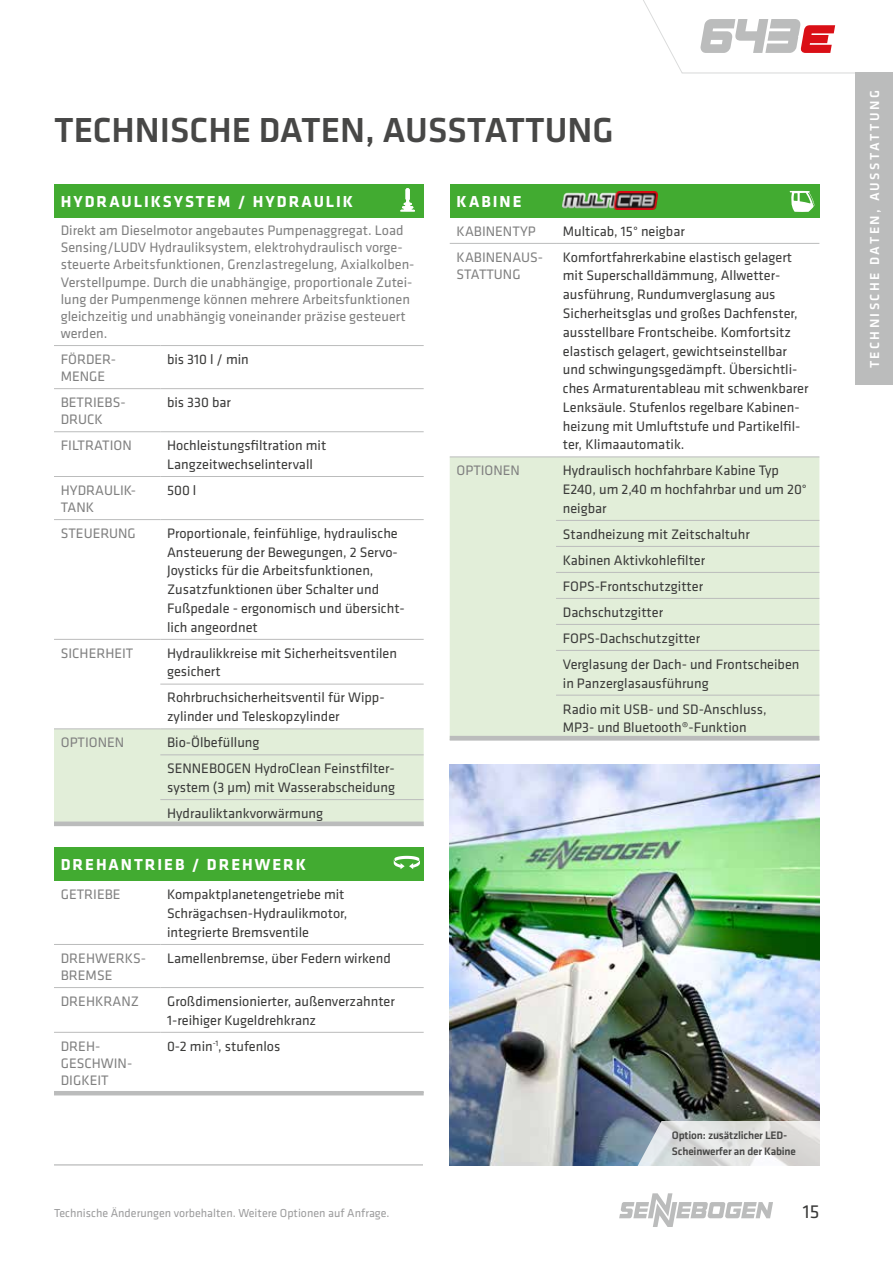
<style>
.page{position:relative;width:893px;height:1263px;background:#fff}
.page>*{position:absolute;margin:0;border:0;box-sizing:border-box;transform-origin:0 0}
.t1{font:500 36px "Klavika Basic";color:#474746}
.t2{font:19.5px "Klavika Basic";color:#3a3a39}
.t3{font:700 16.5px "Klavika Basic";letter-spacing:.12em;color:#fff}
.t4{font:14.25px/18.8px "Klavika Basic";color:#3a3a39}
.t5{font:14.25px/17.1px "Klavika Basic";color:#7f7f7f}
.t6{font:500 13.5px "Klavika Basic";letter-spacing:.18em;color:#fff}
.t7{font:12px "Klavika Basic";color:#9c9c9d}
.t8{font:500 11.25px/15.8px "Klavika Basic";letter-spacing:-.015em;color:#474746}
</style>
<div class="page">
<svg style="left:619px;top:1193px;width:154px;height:34px"></svg>
<hr style="left:54px;top:1164px;width:765px;height:1px;background:#c5c6c6">
<div style="left:423px;top:1158px;width:402px;height:18px;background:#fff"></div>
<img style="left:450px;top:764px;width:369px;height:401px">
<div style="left:855px;top:72px;width:38px;height:313px;background:#bbbcbc"></div>
<svg style="left:643px;top:0;width:212px;height:74px"></svg>
<svg style="left:632px;top:1121px;width:188px;height:45px;background:#d5d8d9"></svg>
<div style="left:54px;top:184px;width:370px;height:33px;background:#42ab31"></div>
<div style="left:54px;top:729px;width:370px;height:92px;background:#e2eed9"></div>
<hr style="left:54px;top:345px;width:106px;height:1px;background:#bbbcbc">
<hr style="left:160px;top:345px;width:264px;height:1px;background:#bbbcbc">
<hr style="left:54px;top:388px;width:106px;height:1px;background:#bbbcbc">
<hr style="left:160px;top:388px;width:264px;height:1px;background:#bbbcbc">
<hr style="left:54px;top:431px;width:106px;height:1px;background:#bbbcbc">
<hr style="left:160px;top:431px;width:264px;height:1px;background:#bbbcbc">
<hr style="left:54px;top:476px;width:106px;height:1px;background:#bbbcbc">
<hr style="left:160px;top:476px;width:264px;height:1px;background:#bbbcbc">
<hr style="left:54px;top:519px;width:106px;height:1px;background:#bbbcbc">
<hr style="left:160px;top:519px;width:264px;height:1px;background:#bbbcbc">
<hr style="left:54px;top:639px;width:106px;height:1px;background:#bbbcbc">
<hr style="left:160px;top:639px;width:264px;height:1px;background:#bbbcbc">
<hr style="left:160px;top:684px;width:264px;height:1px;background:#bbbcbc">
<hr style="left:54px;top:728px;width:106px;height:1px;background:#bbbcbc">
<hr style="left:160px;top:728px;width:264px;height:1px;background:#bbbcbc">
<hr style="left:160px;top:754px;width:264px;height:1px;background:#bbbcbc">
<hr style="left:160px;top:799px;width:264px;height:1px;background:#bbbcbc">
<hr style="left:54px;top:1091px;width:370px;height:4px;background:#bbbcbc">
<div style="left:54px;top:847px;width:370px;height:34px;background:#42ab31"></div>
<hr style="left:54px;top:944px;width:106px;height:1px;background:#bbbcbc">
<hr style="left:160px;top:944px;width:264px;height:1px;background:#bbbcbc">
<hr style="left:54px;top:987px;width:106px;height:1px;background:#bbbcbc">
<hr style="left:160px;top:987px;width:264px;height:1px;background:#bbbcbc">
<hr style="left:54px;top:1032px;width:106px;height:1px;background:#bbbcbc">
<hr style="left:160px;top:1032px;width:264px;height:1px;background:#bbbcbc">
<svg style="left:393px;top:855px;width:27px;height:14px"></svg>
<div style="left:54px;top:821px;width:370px;height:5px;background:#bbbcbc"></div>
<svg style="left:400px;top:188px;width:15px;height:24px"></svg>
<div style="left:450px;top:184px;width:369px;height:33px;background:#42ab31"></div>
<div style="left:450px;top:457px;width:369px;height:279px;background:#e2eed9"></div>
<hr style="left:450px;top:243px;width:106px;height:1px;background:#bbbcbc">
<hr style="left:556px;top:243px;width:263px;height:1px;background:#bbbcbc">
<hr style="left:450px;top:456px;width:106px;height:1px;background:#bbbcbc">
<hr style="left:556px;top:456px;width:263px;height:1px;background:#bbbcbc">
<hr style="left:556px;top:520px;width:263px;height:1px;background:#bbbcbc">
<hr style="left:556px;top:546px;width:263px;height:1px;background:#bbbcbc">
<hr style="left:556px;top:572px;width:263px;height:1px;background:#bbbcbc">
<hr style="left:556px;top:598px;width:263px;height:1px;background:#bbbcbc">
<hr style="left:556px;top:624px;width:263px;height:1px;background:#bbbcbc">
<hr style="left:556px;top:650px;width:263px;height:1px;background:#bbbcbc">
<hr style="left:556px;top:695px;width:263px;height:1px;background:#bbbcbc">
<svg style="left:789px;top:190px;width:26px;height:22px"></svg>
<hr style="left:450px;top:736px;width:369px;height:4px;background:#bbbcbc">
<img style="left:563px;top:192px;width:94px;height:17px">
<h1 class="t1" style="left:54px;top:105px;width:561px">TECHNISCHE DATEN, AUSSTATTUNG</h1>
<p class="t3" style="left:61px;top:189px;width:294px">HYDRAULIKSYSTEM / HYDRAULIK</p>
<p class="t5" style="left:61px;top:222px;width:355px">Direkt am Dieselmotor angebautes Pumpenaggregat. Load Sensing/LUDV Hydrauliksystem, elektrohydraulisch vorge&shy;steuerte Arbeitsfunktionen, Grenzlastregelung, Axialkolben-Verstellpumpe. Durch die unabhängige, proportionale Zutei&shy;lung der Pumpenmenge können mehrere Arbeitsfunktionen gleichzeitig und unabhängig voneinander präzise gesteuert werden.</p>
<p class="t5" style="left:61px;top:350px;width:57px">FÖRDER-<br>MENGE</p>
<p class="t4" style="left:167px;top:349px;width:83px">bis 310 l / min</p>
<p class="t5" style="left:61px;top:393px;width:66px">BETRIEBS-<br>DRUCK</p>
<p class="t4" style="left:167px;top:392px;width:65px">bis 330 bar</p>
<p class="t5" style="left:61px;top:436px;width:72px">FILTRATION</p>
<p class="t4" style="left:167px;top:435px;width:161px">Hochleistungsfiltration mit<br>Langzeitwechselintervall</p>
<p class="t5" style="left:61px;top:481px;width:77px">HYDRAULIK-<br>TANK</p>
<p class="t4" style="left:167px;top:480px;width:31px">500 l</p>
<p class="t5" style="left:61px;top:524px;width:77px">STEUERUNG</p>
<p class="t4" style="left:167px;top:523px;width:239px">Proportionale, feinfühlige, hydraulische Ansteuerung der Bewegungen, 2 Servo-Joysticks für die Arbeitsfunktionen, Zusatzfunktionen über Schalter und Fußpedale - ergonomisch und übersicht&shy;lich angeordnet</p>
<p class="t5" style="left:61px;top:644px;width:74px">SICHERHEIT</p>
<p class="t4" style="left:167px;top:643px;width:231px">Hydraulikkreise mit Sicherheitsventilen gesichert</p>
<p class="t4" style="left:167px;top:688px;width:219px">Rohrbruchsicherheitsventil für Wipp&shy;zylinder und Teleskopzylinder</p>
<p class="t5" style="left:61px;top:733px;width:65px">OPTIONEN</p>
<p class="t4" style="left:167px;top:729px;width:229px;line-height:26px">Bio-Ölbefüllung<br>SENNEBOGEN HydroClean Feinstfilter-</p>
<p class="t4" style="left:167px;top:774px;width:229px;line-height:26px">system (3 µm) mit Wasserabscheidung<br>Hydrauliktankvorwärmung</p>
<p class="t3" style="left:61px;top:853px;width:247px">DREHANTRIEB / DREHWERK</p>
<p class="t5" style="left:61px;top:885px;width:61px">GETRIEBE</p>
<p class="t4" style="left:167px;top:885px;width:182px">Kompaktplanetengetriebe mit<br>Schrägachsen-Hydraulikmotor, integrierte Bremsventile</p>
<p class="t5" style="left:61px;top:949px;width:87px">DREHWERKS-<br>BREMSE</p>
<p class="t4" style="left:167px;top:948px;width:225px">Lamellenbremse, über Federn wirkend</p>
<p class="t5" style="left:61px;top:992px;width:80px">DREHKRANZ</p>
<p class="t4" style="left:167px;top:991px;width:229px">Großdimensionierter, außenverzahnter<br>1-reihiger Kugeldrehkranz</p>
<p class="t5" style="left:61px;top:1037px;width:73px">DREH-<br>GESCHWIN-<br>DIGKEIT</p>
<p class="t4" style="left:167px;top:1036px;width:115px">0-2 min<sup>-1</sup>, stufenlos</p>
<p class="t7" style="left:54px;top:1206px;width:337px">Technische Änderungen vorbehalten. Weitere Optionen auf Anfrage.</p>
<p class="t3" style="left:457px;top:189px;width:67px">KABINE</p>
<p class="t5" style="left:457px;top:222px;width:81px">KABINENTYP</p>
<p class="t4" style="left:563px;top:221px;width:123px">Multicab, 15° neigbar</p>
<p class="t5" style="left:457px;top:248px;width:88px">KABINENAUS-<br>STATTUNG</p>
<p class="t4" style="left:563px;top:247px;width:247px">Komfortfahrerkabine elastisch gelagert mit Superschalldämmung, Allwetter&shy;ausführung, Rundumverglasung aus Sicherheitsglas und großes Dachfenster, ausstellbare Frontscheibe. Komfortsitz elastisch gelagert, gewichtseinstellbar und schwingungsgedämpft. Übersichtli&shy;ches Armaturentableau mit schwenkbarer Lenksäule. Stufenlos regelbare Kabinen&shy;heizung mit Umluftstufe und Partikelfil&shy;ter, Klimaautomatik.</p>
<p class="t5" style="left:457px;top:461px;width:65px">OPTIONEN</p>
<p class="t4" style="left:563px;top:461px;width:246px">Hydraulisch hochfahrbare Kabine Typ<br>E240, um 2,40 m hochfahrbar und um 20° neigbar</p>
<p class="t4" style="left:563px;top:521px;width:238px;line-height:26px">Standheizung mit Zeitschaltuhr<br>Kabinen Aktivkohlefilter<br>FOPS-Frontschutzgitter<br>Dachschutzgitter<br>FOPS-Dachschutzgitter<br>Verglasung der Dach- und Frontscheiben</p>
<p class="t4" style="left:563px;top:669px;width:205px;line-height:26px">in Panzerglasausführung<br>Radio mit USB- und SD-Anschluss,</p>
<p class="t4" style="left:563px;top:718px;width:185px">MP3- und Bluetooth®-Funktion</p>
<p class="t8" style="left:672px;top:1127px;width:125px">Option: zusätzlicher LED-<br>Scheinwerfer an der Kabine</p>
<h2 class="t2" style="left:803px;top:1199px;width:18px">15</h2>
<p class="t6" style="left:866px;top:368px;width:279px;rotate:-90deg">TECHNISCHE DATEN, AUSSTATTUNG</p>
</div>
